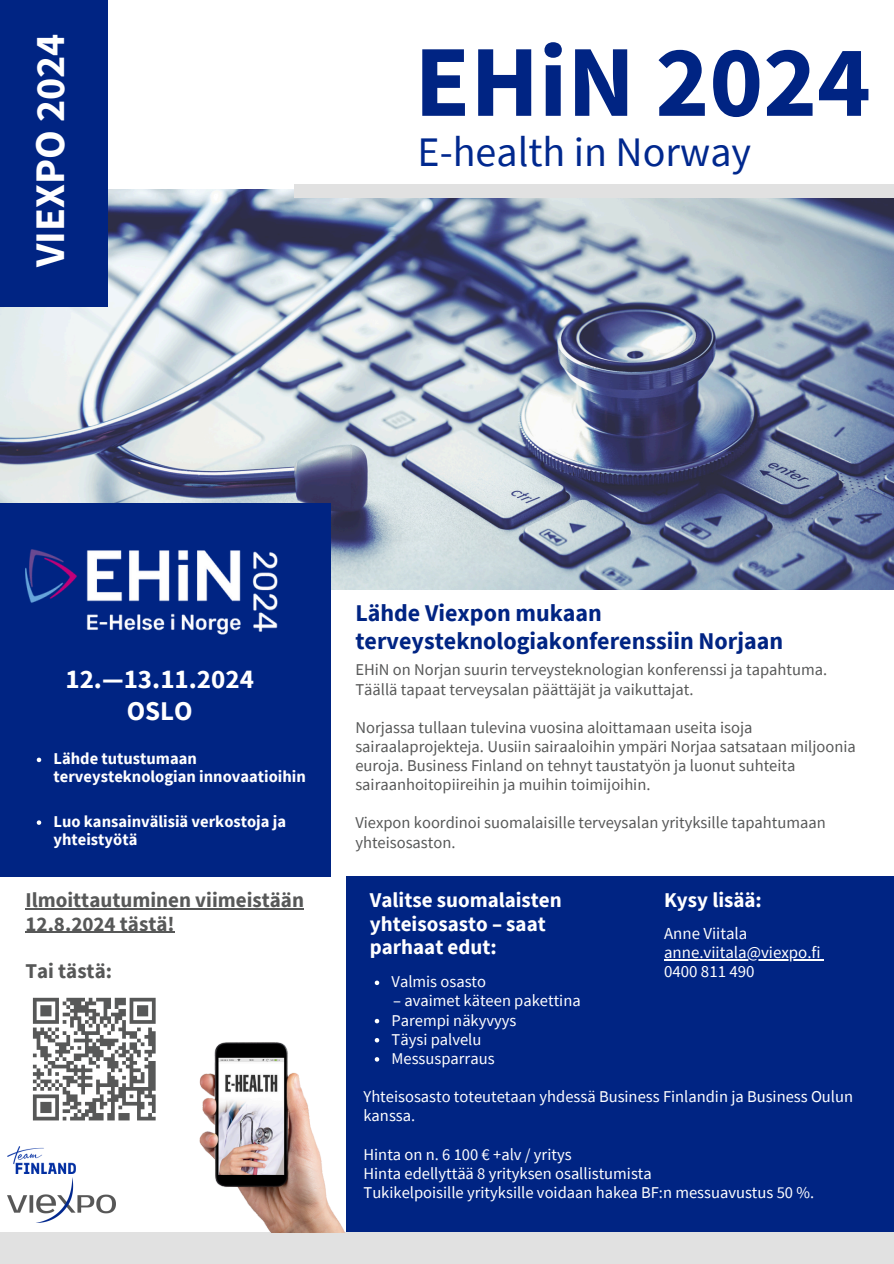
<style>
.page{position:relative;width:894px;height:1264px;background:#fff}
.page>*{position:absolute;margin:0;border:0;box-sizing:border-box;transform-origin:0 0}
.t1{font:700 102px "Source Sans Pro";color:#002483}
.t2{font:42px "Source Sans Pro";color:#00288e}
.t3{font:700 42px "Source Sans Pro";color:#fff}
.t4{font:700 27px/31.5px "Source Sans Pro";color:#fff;text-align:center}
.t5{font:700 24px/28.2px "Source Sans Pro";color:#002483}
.t6{font:700 21px/23.7px "Source Sans Pro";color:#fff}
.t7{font:700 21px "Source Sans Pro";color:#575858}
.t8{font:16.8px/19.2px "Source Sans Pro";color:#fff}
.t9{font:16.5px/19.2px "Source Sans Pro";color:#575858}
.t10{font:16.5px/19.2px "Source Sans Pro";color:#fff}
.t11{font:700 16.5px/18px "Source Sans Pro";color:#fff}
</style>
<div class="page">
<img style="left:0;top:189px;width:893px;height:400px">
<div style="left:294px;top:184px;width:599px;height:14px;background:#e1e1e1"></div>
<div style="left:0;top:0;width:107px;height:306px;background:#002483"></div>
<div style="left:0;top:503px;width:331px;height:373px;background:#002483"></div>
<div style="left:346px;top:876px;width:547px;height:365px;background:#002483"></div>
<div style="left:0;top:1231px;width:893px;height:32px;background:#e1e1e1"></div>
<img style="left:7px;top:1177px;width:108px;height:45px">
<img style="left:7px;top:1146px;width:69px;height:27px">
<img style="left:25px;top:549px;width:253px;height:86px">
<img style="left:169px;top:1042px;width:200px;height:190px">
<hr style="left:664px;top:959px;width:156px;height:1px;background:#fff">
<svg style="left:37px;top:757px;width:4px;height:5px"></svg>
<svg style="left:37px;top:820px;width:4px;height:4px"></svg>
<svg style="left:374px;top:980px;width:5px;height:5px"></svg>
<svg style="left:374px;top:1018px;width:5px;height:5px"></svg>
<svg style="left:374px;top:1038px;width:5px;height:4px"></svg>
<svg style="left:374px;top:1057px;width:5px;height:4px"></svg>
<hr style="left:25px;top:908px;width:279px;height:1px;background:#575858">
<hr style="left:25px;top:931px;width:149px;height:2px;background:#575858">
<svg style="left:32px;top:997px;width:124px;height:124px"></svg>
<p class="t3" style="left:23px;top:267px;width:235px;rotate:-90deg">VIEXPO 2024</p>
<p class="t1" style="left:414px;top:15px;width:458px">EHiN 2024</p>
<h6 class="t2" style="left:417px;top:124px;width:335px">E-health in Norway</h6>
<h6 class="t4" style="left:65px;top:663px;width:190px">12.—13.11.2024<br>OSLO</h6>
<h6 class="t11" style="left:54px;top:749px;width:254px">Lähde tutustumaan terveysteknologian innovaatioihin</h6>
<p class="t11" style="left:54px;top:812px;width:234px">Luo kansainvälisiä verkostoja ja yhteistyötä</p>
<p class="t5" style="left:355px;top:598px;width:429px">Lähde Viexpon mukaan terveysteknologiakonferenssiin Norjaan</p>
<h2 class="t9" style="left:355px;top:660px;width:473px">EHiN on Norjan suurin terveysteknologian konferenssi ja tapahtuma.<br>Täällä tapaat terveysalan päättäjät ja vaikuttajat.</h2>
<h1 class="t9" style="left:355px;top:717px;width:501px">Norjassa tullaan tulevina vuosina aloittamaan useita isoja sairaalaprojekteja. Uusiin sairaaloihin ympäri Norjaa satsataan miljoonia euroja. Business Finland on tehnyt taustatyön ja luonut suhteita sairaanhoitopiireihin ja muihin toimijoihin.</h1>
<h3 class="t9" style="left:355px;top:813px;width:472px">Viexpon koordinoi suomalaisille terveysalan yrityksille tapahtumaan yhteisosaston.</h3>
<p class="t7" style="left:25px;top:886px;width:280px">Ilmoittautuminen viimeistään</p>
<p class="t6" style="left:664px;top:887px;width:99px">Kysy lisää:</p>
<p class="t7" style="left:25px;top:910px;width:150px">12.8.2024 tästä!</p>
<p class="t7" style="left:25px;top:957px;width:88px">Tai tästä:</p>
<p class="t6" style="left:369px;top:887px;width:193px">Valitse suomalaisten yhteisosasto – saat parhaat edut:</p>
<h5 class="t8" style="left:664px;top:923px;width:85px">Anne Viitala</h5>
<p class="t8" style="left:664px;top:942px;width:158px">anne.viitala@viexpo.fi<br>0400 811 490</p>
<p class="t10" style="left:391px;top:971px;width:96px">Valmis osasto</p>
<p class="t10" style="left:393px;top:991px;width:189px">– avaimet käteen pakettina</p>
<p class="t10" style="left:391px;top:1010px;width:126px">Parempi näkyvyys</p>
<p class="t10" style="left:391px;top:1029px;width:91px">Täysi palvelu</p>
<p class="t10" style="left:391px;top:1048px;width:104px">Messusparraus</p>
<p class="t10" style="left:363px;top:1086px;width:491px">Yhteisosasto toteutetaan yhdessä Business Finlandin ja Business Oulun kanssa.</p>
<p class="t10" style="left:363px;top:1144px;width:209px">Hinta on n. 6 100 € +alv / yritys</p>
<p class="t10" style="left:363px;top:1163px;width:290px">Hinta edellyttää 8 yrityksen osallistumista</p>
<h6 class="t10" style="left:363px;top:1182px;width:452px">Tukikelpoisille yrityksille voidaan hakea BF:n messuavustus 50 %.</h6>
</div>
